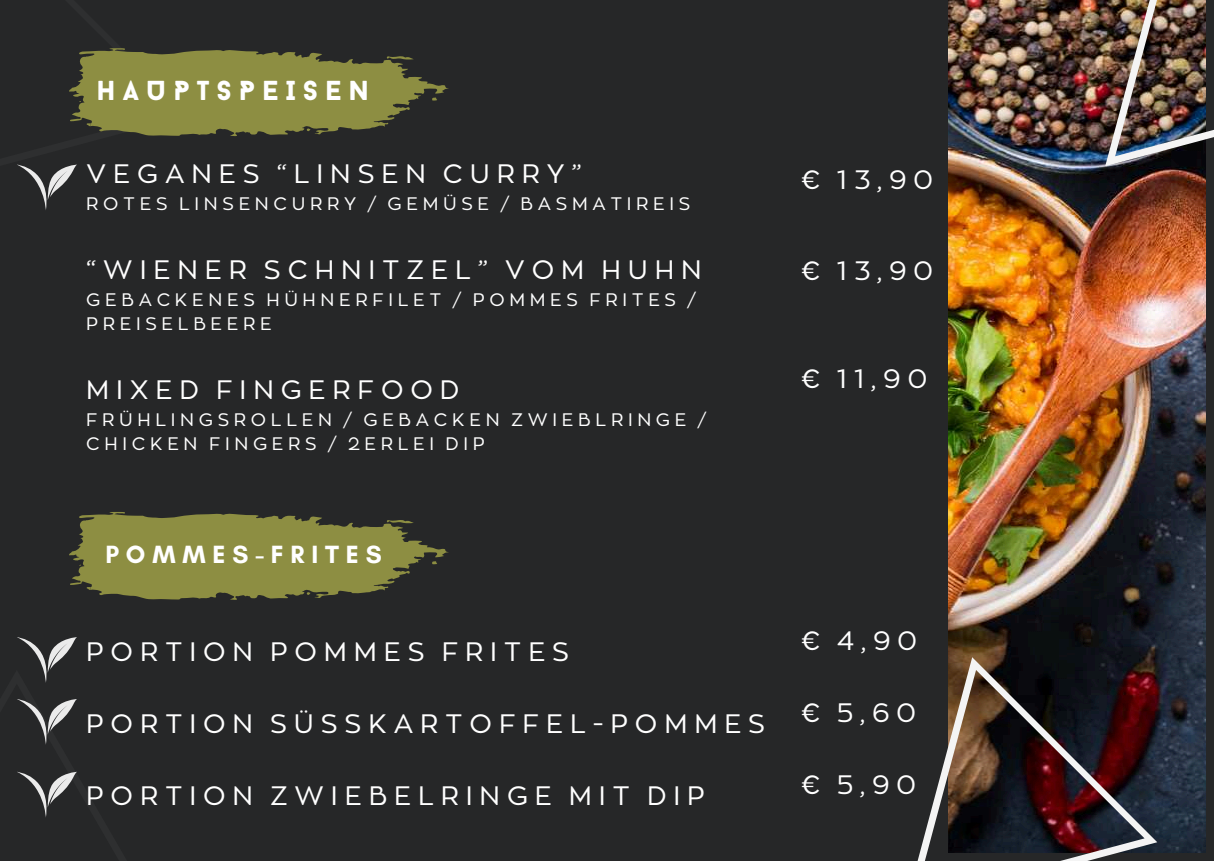
<style>
.page{position:relative;width:1214px;height:861px;background:#262728}
.page>*{position:absolute;margin:0;border:0;box-sizing:border-box;transform-origin:0 0}
.t1{font:900 27.4px "Baron Neue";letter-spacing:.27em;color:#fff}
.t2{font:26.4px "RTL Corporative Regular";letter-spacing:.26em;color:#fff}
.t3{font:700 25.4px "Glacial Indifference";letter-spacing:.27em;color:#fff}
.t4{font:18px/24px "RTL Corporative Regular";letter-spacing:.26em;color:#fff}
</style>
<div class="page">
<img style="left:949px;top:0;width:256px;height:853px">
<img style="left:1105px;top:0;width:109px;height:166px">
<svg style="left:917px;top:657px;width:240px;height:204px"></svg>
<svg style="left:69px;top:512px;width:380px;height:88px"></svg>
<svg style="left:17px;top:48px;width:432px;height:162px"></svg>
<svg style="left:17px;top:637px;width:60px;height:180px"></svg>
<p class="t1" style="left:97px;top:73px;width:274px">HAUPTSPEISEN</p>
<p class="t2" style="left:86px;top:157px;width:497px">VEGANES &lt;LINSEN CURRY=</p>
<p class="t4" style="left:86px;top:193px;width:605px">ROTES LINSENCURRY / GEMÜSE / BASMATIREIS</p>
<p class="t2" style="left:86px;top:253px;width:617px">&lt;WIENER SCHNITZEL= VOM HUHN</p>
<p class="t4" style="left:86px;top:289px;width:611px">GEBACKENES HÜHNERFILET / POMMES FRITES /<br>PREISELBEERE</p>
<p class="t2" style="left:86px;top:373px;width:375px">MIXED FINGERFOOD</p>
<p class="t4" style="left:86px;top:409px;width:621px">FRÜHLINGSROLLEN / GEBACKEN ZWIEBLRINGE /<br>CHICKEN FINGERS / 2ERLEI DIP</p>
<p class="t3" style="left:105px;top:539px;width:278px">POMMES-FRITES</p>
<p class="t2" style="left:86px;top:635px;width:484px">PORTION POMMES FRITES</p>
<p class="t2" style="left:86px;top:707px;width:680px">PORTION SÜSSKARTOFFEL-POMMES</p>
<p class="t2" style="left:86px;top:779px;width:620px">PORTION ZWIEBELRINGE MIT DIP</p>
<p class="t2" style="left:801px;top:163px;width:133px">€ 13,90</p>
<p class="t2" style="left:801px;top:254px;width:133px">€ 13,90</p>
<p class="t2" style="left:801px;top:362px;width:127px">€ 11,90</p>
<p class="t2" style="left:801px;top:624px;width:117px">€ 4,90</p>
<p class="t2" style="left:801px;top:696px;width:116px">€ 5,60</p>
<p class="t2" style="left:801px;top:768px;width:116px">€ 5,90</p>
</div>
